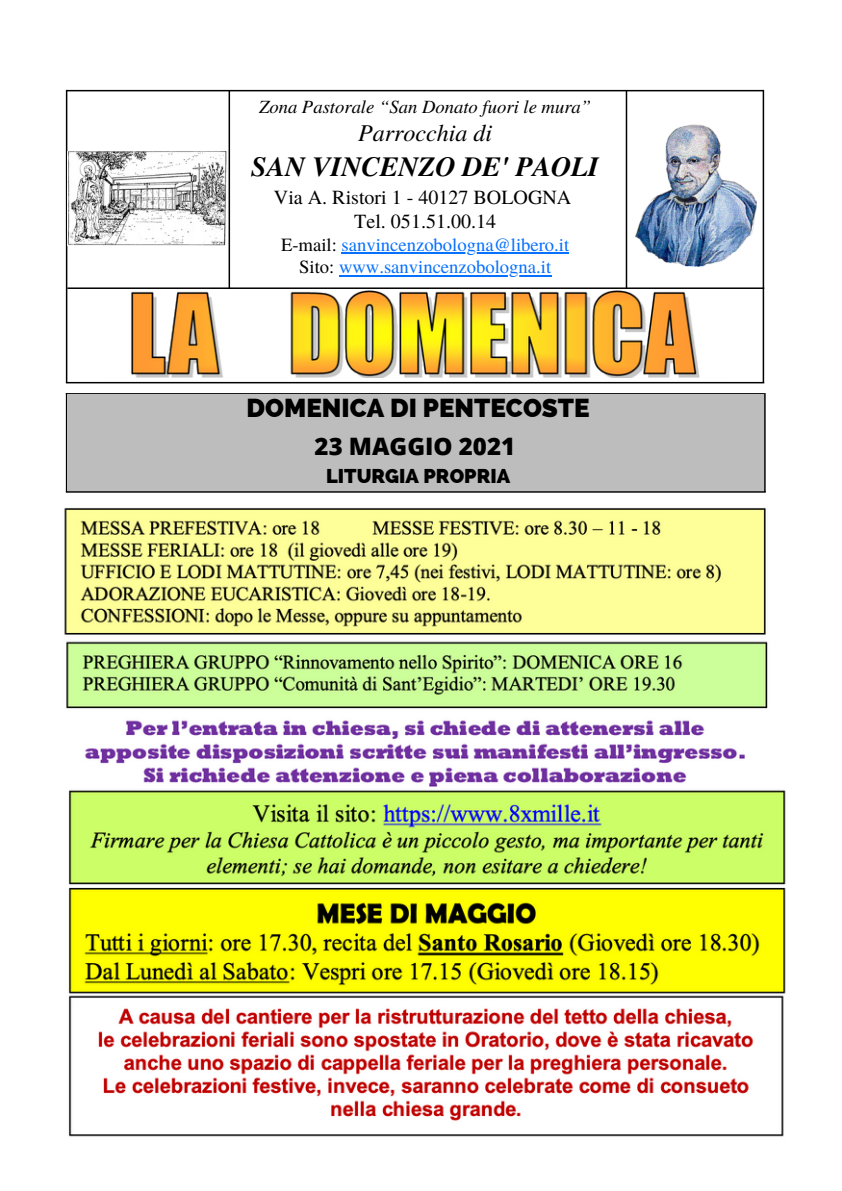
<style>
.page{position:relative;width:842px;height:1191px;background:#fff}
.page>*{position:absolute;margin:0;border:0;box-sizing:border-box;transform-origin:0 0}
.t1{font:italic 700 27.8px "Te X Gyre Termes";color:#000}
.t2{font:800 26px "Raleway";color:#000}
.t3{font:italic 24px "Te X Gyre Termes";color:#000}
.t4{font:800 24px "Open Sans";color:#000}
.t5{font:20px "Te X Gyre Termes";color:#000}
.t6{font:800 20px "Raleway";color:#000}
.t7{font:18.6px "Te X Gyre Termes";color:#0670ff}
.t8{font:italic 18.6px "Te X Gyre Termes";color:#000}
.s1{color:#000}
</style>
<div class="page">
<img style="left:64px;top:508px;width:722px;height:629px">
<hr style="left:67px;top:90px;width:696px;height:1px;background:#000">
<hr style="left:762px;top:90px;width:2px;height:293px;background:#000">
<hr style="left:66px;top:382px;width:698px;height:1px;background:#000">
<hr style="left:625px;top:91px;width:2px;height:198px;background:#000">
<hr style="left:66px;top:90px;width:1px;height:293px;background:#000">
<hr style="left:228px;top:91px;width:2px;height:198px;background:#000">
<hr style="left:67px;top:287px;width:697px;height:2px;background:#000">
<hr style="left:66px;top:393px;width:698px;height:2px;background:#000">
<hr style="left:66px;top:491px;width:699px;height:2px;background:#000">
<hr style="left:66px;top:393px;width:1px;height:99px;background:#000">
<hr style="left:764px;top:393px;width:1px;height:99px;background:#000">
<div style="left:67px;top:395px;width:696px;height:96px;background:#bdbdbd"></div>
<img style="left:68px;top:151px;width:159px;height:95px">
<img style="left:635px;top:124px;width:121px;height:143px">
<hr style="left:341px;top:252px;width:228px;height:2px;background:#0670ff">
<hr style="left:339px;top:275px;width:212px;height:1px;background:#0670ff">
<img style="left:131px;top:290px;width:569px;height:87px">
<p class="t8" style="left:259px;top:93px;width:334px">Zona Pastorale “San Donato fuori le mura”</p>
<p class="t3" style="left:358px;top:116px;width:136px">Parrocchia di</p>
<p class="t1" style="left:251px;top:146px;width:349px">SAN VINCENZO DE' PAOLI</p>
<p class="t5" style="left:274px;top:183px;width:299px">Via A. Ristori 1 - 40127 BOLOGNA</p>
<p class="t5" style="left:354px;top:207px;width:143px">Tel. 051.51.00.14</p>
<p class="t7" style="left:281px;top:231px;width:290px"><span class="s1">E-mail:</span> sanvincenzobologna@libero.it</p>
<p class="t7" style="left:299px;top:254px;width:253px"><span class="s1">Sito:</span> www.sanvincenzobologna.it</p>
<p class="t2" style="left:246px;top:393px;width:344px">DOMENICA DI PENTECOSTE</p>
<p class="t4" style="left:314px;top:429px;width:202px">23 MAGGIO 2021</p>
<p class="t6" style="left:326px;top:465px;width:185px">LITURGIA PROPRIA</p>
</div>
